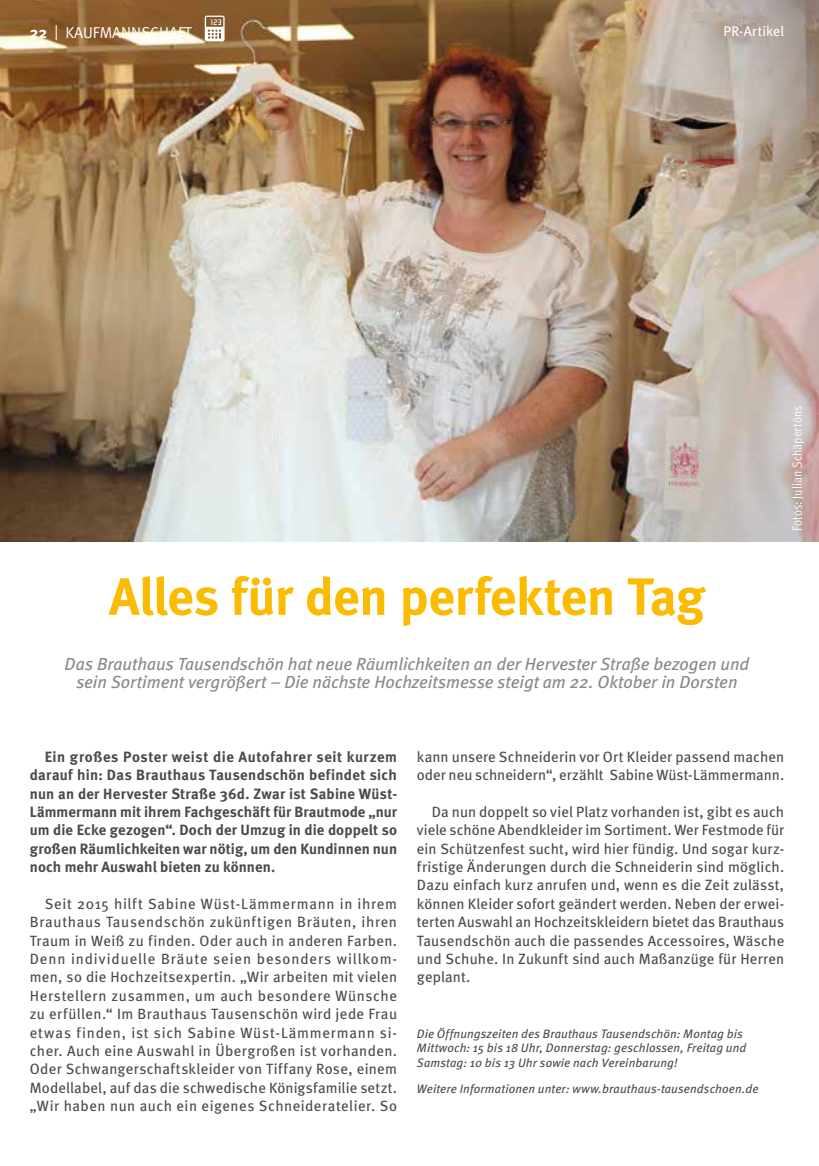
<style>
.page{position:relative;width:819px;height:1166px;background:#fff}
.page>*{position:absolute;margin:0;border:0;box-sizing:border-box;transform-origin:0 0}
.t1{font:700 52.5px "Meta";letter-spacing:-.01em;color:#fabb00}
.t2{font:italic 17.5px/18.4px "Meta";color:#87888a;text-align:center}
.t3{font:15.75px "Meta Normal";color:#fff}
.t4{font:14.88px/18.4px "Meta";letter-spacing:.01em;color:#4b4b4d;text-align:justify}
.t5{font:700 14.88px/18.4px "Meta";letter-spacing:.005em;color:#4b4b4d;text-align:justify}
.t6{font:14px "Meta";letter-spacing:.015em;color:#fff}
.t7{font:13.12px "Meta Cond Normal";letter-spacing:.005em;color:#fff}
.t8{font:italic 12.25px/14.7px "Meta";letter-spacing:.01em;color:#4b4b4d}
.s1{font-family:"Meta";font-weight:700}
</style>
<div class="page">
<img style="left:0;top:0;width:819px;height:541px">
<svg style="left:205px;top:16px;width:19px;height:25px"></svg>
<p class="t3" style="left:30px;top:23px;width:163px"><span class="s1">22</span> | KAUFMANNSCHAFT</p>
<p class="t6" style="left:723px;top:22px;width:62px">PR-Artikel</p>
<h1 class="t1" style="left:109px;top:563px;width:597px">Alles für den perfekten Tag</h1>
<p class="t2" style="left:65px;top:654px;width:686px">Das Brauthaus Tausendschön hat neue Räumlichkeiten an der Hervester Straße bezogen und sein Sortiment vergrößert – Die nächste Hochzeitsmesse steigt am 22. Oktober in Dorsten</p>
<p class="t7" style="left:789px;top:531px;width:127px;rotate:-90deg">Fotos: Julian Schäpertöns</p>
<p class="t5" style="left:30px;top:747px;width:369px;text-indent:15px">Ein großes Poster weist die Autofahrer seit kurzem darauf hin: Das Brauthaus Tausendschön befindet sich nun an der Hervester Straße 36d. Zwar ist Sabine Wüst-Lämmermann mit ihrem Fachgeschäft für Brautmode „nur um die Ecke gezogen“. Doch der Umzug in die doppelt so großen Räumlichkeiten war nötig, um den Kundinnen nun noch mehr Auswahl bieten zu können.</p>
<p class="t4" style="left:30px;top:894px;width:369px;text-indent:15px">Seit 2015 hilft Sabine Wüst-Lämmermann in ihrem Brauthaus Tausendschön zukünftigen Bräuten, ihren Traum in Weiß zu finden. Oder auch in anderen Farben.<br>Denn individuelle Bräute seien besonders willkom&shy;men, so die Hochzeitsexpertin. „Wir arbeiten mit vielen Herstellern zusammen, um auch besondere Wünsche zu erfüllen.“ Im Brauthaus Tausenschön wird jede Frau etwas finden, ist sich Sabine Wüst-Lämmermann si&shy;cher. Auch eine Auswahl in Übergroßen ist vorhanden.<br>Oder Schwangerschaftskleider von Tiffany Rose, einem Modellabel, auf das die schwedische Königsfamilie setzt. „Wir haben nun auch ein eigenes Schneideratelier. So</p>
<p class="t4" style="left:417px;top:747px;width:369px">kann unsere Schneiderin vor Ort Kleider passend machen oder neu schneidern“, erzählt Sabine Wüst-Lämmermann.</p>
<p class="t4" style="left:417px;top:802px;width:369px;text-indent:15px">Da nun doppelt so viel Platz vorhanden ist, gibt es auch viele schöne Abendkleider im Sortiment. Wer Festmode für ein Schützenfest sucht, wird hier fündig. Und sogar kurz&shy;fristige Änderungen durch die Schneiderin sind möglich.<br>Dazu einfach kurz anrufen und, wenn es die Zeit zulässt, können Kleider sofort geändert werden. Neben der erwei&shy;terten Auswahl an Hochzeitskleidern bietet das Brauthaus Tausendschön auch die passendes Accessoires, Wäsche und Schuhe. In Zukunft sind auch Maßanzüge für Herren geplant.</p>
<p class="t8" style="left:417px;top:1025px;width:331px">Die Öffnungszeiten des Brauthaus Tausendschön: Montag bis<br>Mittwoch: 15 bis 18 Uhr, Donnerstag: geschlossen, Freitag und<br>Samstag: 10 bis 13 Uhr sowie nach Vereinbarung!</p>
<p class="t8" style="left:417px;top:1081px;width:343px">Weitere Informationen unter: www.brauthaus-tausendschoen.de</p>
</div>
